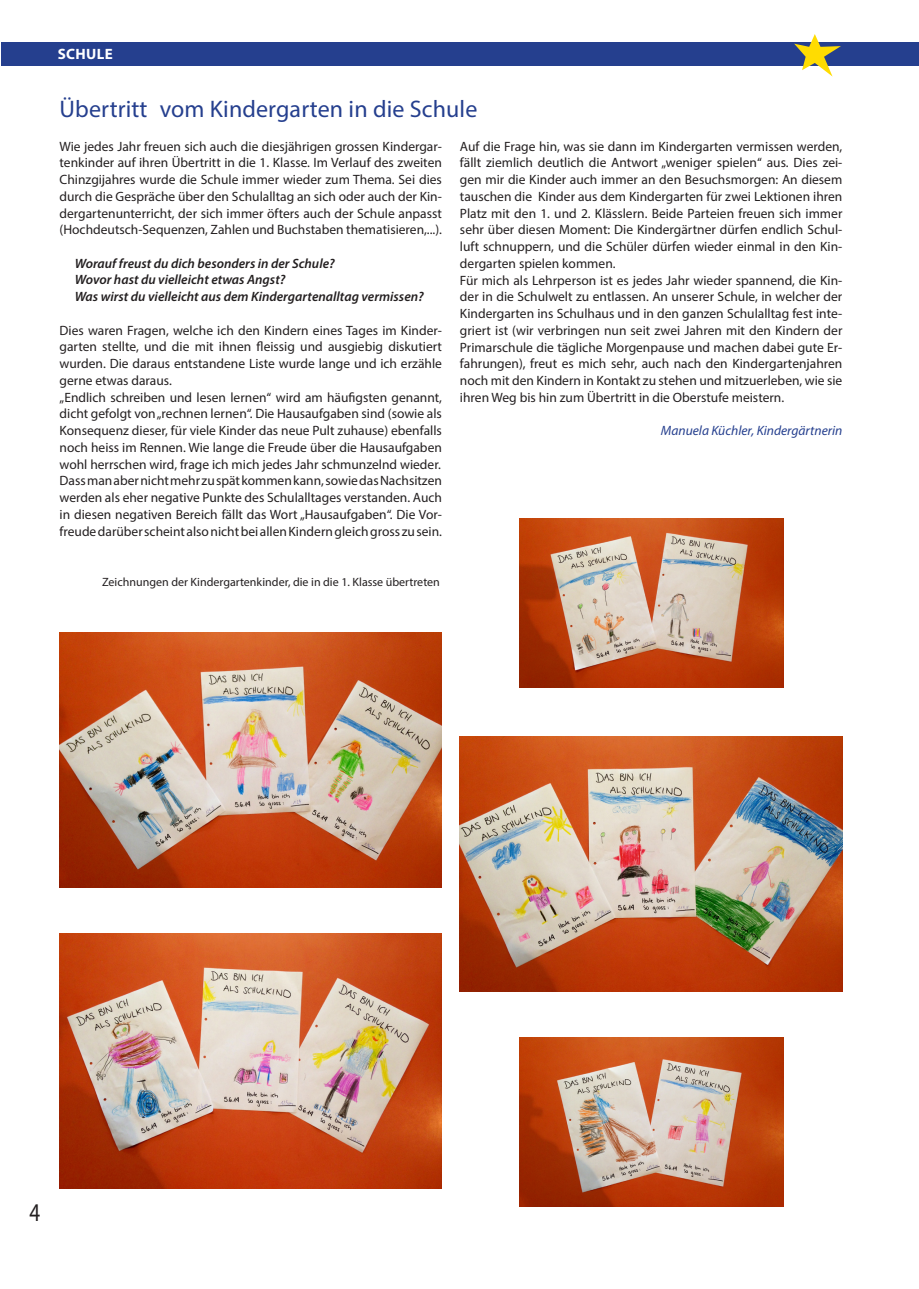
<style>
.page{position:relative;width:919px;height:1289px;background:#fff}
.page>*{position:absolute;margin:0;border:0;box-sizing:border-box;transform-origin:0 0}
.t1{font:25.65px "Myriad Pro";color:#231f20;scale:.82 1}
.t2{font:24px "Myriad Pro";letter-spacing:.005em;color:#253f8e}
.t3{font:700 15px "Myriad Pro";letter-spacing:.025em;color:#fff}
.t4{font:13.5px/16.8px "Myriad Pro";color:#231f20}
.t5{font:italic 600 13.5px/16.8px "Myriad Pro";color:#231f20}
.t6{font:italic 13.5px "Myriad Pro";color:#253f8e}
.t7{font:12px "Myriad Pro";color:#231f20}
</style>
<div class="page">
<div style="left:1px;top:43px;width:917px;height:23px;background:#253f8e"></div>
<svg style="left:794px;top:34px;width:46px;height:43px"></svg>
<img style="left:60px;top:632px;width:382px;height:255px">
<img style="left:60px;top:933px;width:382px;height:255px">
<img style="left:460px;top:736px;width:382px;height:255px">
<img style="left:519px;top:1037px;width:264px;height:169px">
<img style="left:519px;top:519px;width:264px;height:168px">
<p class="t3" style="left:58px;top:44px;width:57px">SCHULE</p>
<h2 class="t2" style="left:60px;top:94px;width:419px">Übertritt vom Kindergarten in die Schule</h2>
<p class="t4" style="left:60px;top:137px;width:384px;text-align:justify">Wie jedes Jahr freuen sich auch die diesjährigen grossen Kindergar&shy;tenkinder auf ihren Übertritt in die 1. Klasse. Im Verlauf des zweiten Chinzgijahres wurde die Schule immer wieder zum Thema. Sei dies durch die Gespräche über den Schulalltag an sich oder auch der Kin&shy;dergartenunterricht, der sich immer öfters auch der Schule anpasst (Hochdeutsch-Sequenzen, Zahlen und Buchstaben thematisieren,...).</p>
<p class="t5" style="left:75px;top:254px;width:350px">Worauf freust du dich besonders in der Schule?<br>Wovor hast du vielleicht etwas Angst?<br>Was wirst du vielleicht aus dem Kindergartenalltag vermissen?</p>
<p class="t4" style="left:60px;top:321px;width:384px">Dies waren Fragen, welche ich den Kindern eines Tages im Kinder&shy;garten stellte, und die mit ihnen fleissig und ausgiebig diskutiert wurden. Die daraus entstandene Liste wurde lange und ich erzähle gerne etwas daraus.<br>„Endlich schreiben und lesen lernen“ wird am häufigsten genannt, dicht gefolgt von „rechnen lernen“. Die Hausaufgaben sind (sowie als Konsequenz dieser, für viele Kinder das neue Pult zuhause) ebenfalls noch heiss im Rennen. Wie lange die Freude über die Hausaufgaben wohl herrschen wird, frage ich mich jedes Jahr schmunzelnd wieder.<br>Dass man aber nicht mehr zu spät kommen kann, sowie das Nachsitzen werden als eher negative Punkte des Schulalltages verstanden. Auch in diesen negativen Bereich fällt das Wort „Hausaufgaben“. Die Vor&shy;freude darüber scheint also nicht bei allen Kindern gleich gross zu sein.</p>
<p class="t7" style="left:102px;top:574px;width:339px">Zeichnungen der Kindergartenkinder, die in die 1. Klasse übertreten</p>
<p class="t4" style="left:460px;top:137px;width:384px">Auf die Frage hin, was sie dann im Kindergarten vermissen werden, fällt ziemlich deutlich die Antwort „weniger spielen“ aus. Dies zei&shy;gen mir die Kinder auch immer an den Besuchsmorgen: An diesem tauschen die Kinder aus dem Kindergarten für zwei Lektionen ihren Platz mit den 1. und 2. Klässlern. Beide Parteien freuen sich immer sehr über diesen Moment: Die Kindergärtner dürfen endlich Schul&shy;luft schnuppern, und die Schüler dürfen wieder einmal in den Kin&shy;dergarten spielen kommen.<br>Für mich als Lehrperson ist es jedes Jahr wieder spannend, die Kin&shy;der in die Schulwelt zu entlassen. An unserer Schule, in welcher der Kindergarten ins Schulhaus und in den ganzen Schulalltag fest inte&shy;griert ist (wir verbringen nun seit zwei Jahren mit den Kindern der Primarschule die tägliche Morgenpause und machen dabei gute Er&shy;fahrungen), freut es mich sehr, auch nach den Kindergartenjahren noch mit den Kindern in Kontakt zu stehen und mitzuerleben, wie sie ihren Weg bis hin zum Übertritt in die Oberstufe meistern.</p>
<p class="t6" style="left:661px;top:422px;width:183px">Manuela Küchler, Kindergärtnerin</p>
<h1 class="t1" style="left:29px;top:1196px;width:15px">4</h1>
</div>
